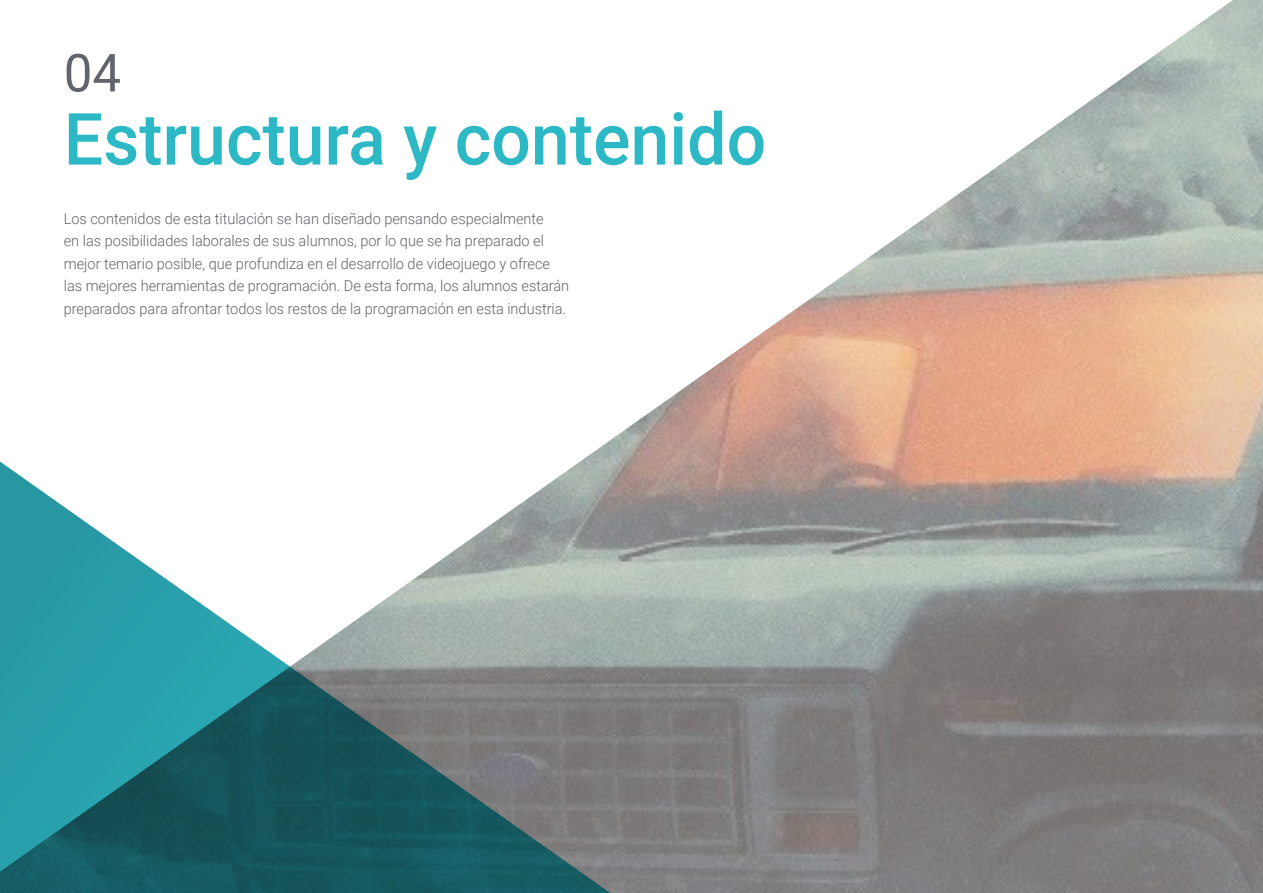
<style>
.page{position:relative;width:1263px;height:893px;background:#fff}
.page>*{position:absolute;margin:0;border:0;box-sizing:border-box;transform-origin:0 0}
.t1{font:500 72px "Roboto";color:#2db8c5}
.t2{font:52.5px "Roboto";color:#61646a}
.t3{font:300 15px/22.5px "Roboto";color:#61646a}
</style>
<div class="page">
<svg style="left:0;top:446px;width:640px;height:447px"></svg>
<h2 class="t2" style="left:64px;top:36px;width:59px">04</h2>
<h1 class="t1" style="left:64px;top:89px;width:704px">Estructura y contenido</h1>
<p class="t3" style="left:64px;top:207px;width:507px">Los contenidos de esta titulación se han diseñado pensando especialmente<br>en las posibilidades laborales de sus alumnos, por lo que se ha preparado el mejor temario posible, que profundiza en el desarrollo de videojuego y ofrece las mejores herramientas de programación. De esta forma, los alumnos estarán preparados para afrontar todos los restos de la programación en esta industria.</p>
</div>
